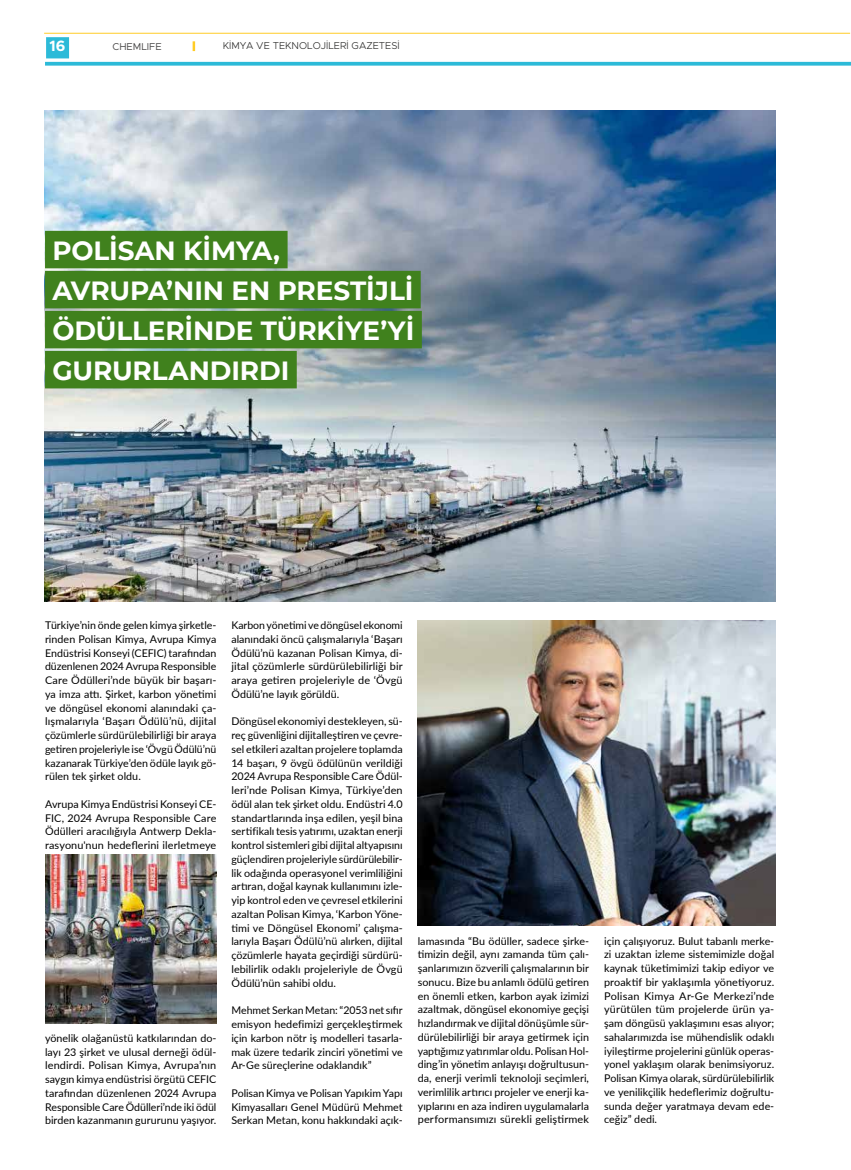
<style>
.page{position:relative;width:851px;height:1170px;background:#fff}
.page>*{position:absolute;margin:0;border:0;box-sizing:border-box;transform-origin:0 0}
.t1{font:700 26.25px/40px "Montserrat";letter-spacing:-.005em;color:#fff}
.t2{font:700 15px "Metropolis";color:#fff}
.t3{font:10.62px/13.8px "Lato";letter-spacing:.005em;color:#000;text-align:justify}
.t4{font:300 10px "Metropolis";color:#282827}
.t5{font:10px "Metropolis";color:#494848}
</style>
<div class="page">
<img style="left:44px;top:111px;width:731px;height:490px">
<img style="left:45px;top:854px;width:171px;height:168px">
<div style="left:45px;top:231px;width:242px;height:37px;background:#40811d"></div>
<div style="left:45px;top:271px;width:375px;height:37px;background:#40811d"></div>
<div style="left:45px;top:311px;width:377px;height:37px;background:#40811d"></div>
<div style="left:45px;top:351px;width:252px;height:37px;background:#40811d"></div>
<img style="left:417px;top:620px;width:358px;height:305px">
<div style="left:46px;top:37px;width:23px;height:21px;background:#2cbad8"></div>
<hr style="left:44px;top:33px;width:806px;height:1px;background:#ffcc26">
<svg style="left:45px;top:62px;width:805px;height:4px;background:#3fc0db"></svg>
<svg style="left:192px;top:41px;width:3px;height:10px"></svg>
<h2 class="t2" style="left:50px;top:37px;width:17px">16</h2>
<p class="t5" style="left:112px;top:40px;width:51px">CHEMLIFE</p>
<p class="t4" style="left:223px;top:40px;width:178px">KIMYA VE TEKNOLOJILERI GAZETESI</p>
<h1 class="t1" style="left:52px;top:229px;width:359px">POLİ SAN Kİ MYA,<br>AVRUPA’NIN EN PRESTİJLİ<br>ÖDÜLLERİ NDE TÜRKİYE’Yİ<br>GURURLANDIRDI</h1>
<p class="t3" style="left:45px;top:617px;width:173px">Türkiye’nin önde gelen kimya şirketle&shy;rinden Polisan Kimya, Avrupa Kimya Endüstrisi Konseyi (CEFIC) tarafından düzenlenen 2024 Avrupa Responsible Care Ödülleri’nde büyük bir başarı&shy;ya imza attı. Şirket, karbon yönetimi ve döngüsel ekonomi alanındaki ça&shy;lışmalarıyla ‘Başarı Ödülü’nü, dijital çözümlerle sürdürülebilirliği bir araya getiren projeleriyle ise ‘Övgü Ödülü’nü kazanarak Türkiye’den ödüle layık gö&shy;rülen tek şirket oldu.</p>
<p class="t3" style="left:45px;top:796px;width:173px">Avrupa Kimya Endüstrisi Konseyi CE-FIC, 2024 Avrupa Responsible Care Ödülleri aracılığıyla Antwerp Dekla&shy;rasyonu'nun hedeflerini ilerletmeye</p>
<p class="t3" style="left:45px;top:1030px;width:173px">yönelik olağanüstü katkılarından do&shy;layı 23 şirket ve ulusal derneği ödül&shy;lendirdi. Polisan Kimya, Avrupa’nın saygın kimya endüstrisi örgütü CEFIC tarafından düzenlenen 2024 Avrupa Responsible Care Ödülleri’nde iki ödül birden kazanmanın gururunu yaşıyor.</p>
<p class="t3" style="left:231px;top:617px;width:173px">Karbon yönetimi ve döngüsel ekonomi alanındaki öncü çalışmalarıyla ‘Başarı Ödülü’nü kazanan Polisan Kimya, di&shy;jital çözümlerle sürdürülebilirliği bir araya getiren projeleriyle de ‘Övgü Ödülü’ne layık görüldü.</p>
<p class="t3" style="left:231px;top:714px;width:173px">Döngüsel ekonomiyi destekleyen, sü&shy;reç güvenliğini dijitalleştiren ve çevre&shy;sel etkileri azaltan projelere toplamda 14 başarı, 9 övgü ödülünün verildiği 2024 Avrupa Responsible Care Ödül&shy;leri’nde Polisan Kimya, Türkiye’den ödül alan tek şirket oldu. Endüstri 4.0 standartlarında inşa edilen, yeşil bina sertifikalı tesis yatırımı, uzaktan enerji kontrol sistemleri gibi dijital altyapısını güçlendiren projeleriyle sürdürülebilir&shy;lik odağında operasyonel verimliliğini artıran, doğal kaynak kullanımını izle&shy;yip kontrol eden ve çevresel etkilerini azaltan Polisan Kimya, ‘Karbon Yöne&shy;timi ve Döngüsel Ekonomi’ çalışma&shy;larıyla Başarı Ödülü’nü alırken, dijital çözümlerle hayata geçirdiği sürdürü&shy;lebilirlik odaklı projeleriyle de Övgü Ödülü’nün sahibi oldu.</p>
<p class="t3" style="left:231px;top:1002px;width:173px">Mehmet Serkan Metan: “2053 net sıfır emisyon hedefimizi gerçekleştirmek için karbon nötr iş modelleri tasarla&shy;mak üzere tedarik zinciri yönetimi ve Ar-Ge süreçlerine odaklandık”</p>
<p class="t3" style="left:231px;top:1085px;width:173px">Polisan Kimya ve Polisan Yapıkim Yapı Kimyasalları Genel Müdürü Mehmet Serkan Metan, konu hakkındaki açık-</p>
<p class="t3" style="left:417px;top:933px;width:173px">lamasında “Bu ödüller, sadece şirke&shy;timizin değil, aynı zamanda tüm çalı&shy;şanlarımızın özverili çalışmalarının bir sonucu. Bize bu anlamlı ödülü getiren en önemli etken, karbon ayak izimizi azaltmak, döngüsel ekonomiye geçişi hızlandırmak ve dijital dönüşümle sür&shy;dürülebilirliği bir araya getirmek için yaptığımız yatırımlar oldu. Polisan Hol&shy;ding’in yönetim anlayışı doğrultusun&shy;da, enerji verimli teknoloji seçimleri, verimlilik artırıcı projeler ve enerji ka&shy;yıplarını en aza indiren uygulamalarla performansımızı sürekli geliştirmek</p>
<p class="t3" style="left:604px;top:933px;width:172px">için çalışıyoruz. Bulut tabanlı merke&shy;zi uzaktan izleme sistemimizle doğal kaynak tüketimimizi takip ediyor ve proaktif bir yaklaşımla yönetiyoruz.<br>Polisan Kimya Ar-Ge Merkezi’nde yürütülen tüm projelerde ürün ya&shy;şam döngüsü yaklaşımını esas alıyor; sahalarımızda ise mühendislik odaklı iyileştirme projelerini günlük operas&shy;yonel yaklaşım olarak benimsiyoruz.<br>Polisan Kimya olarak, sürdürülebilirlik ve yenilikçilik hedeflerimiz doğrultu&shy;sunda değer yaratmaya devam ede&shy;ceğiz” dedi.</p>
</div>
